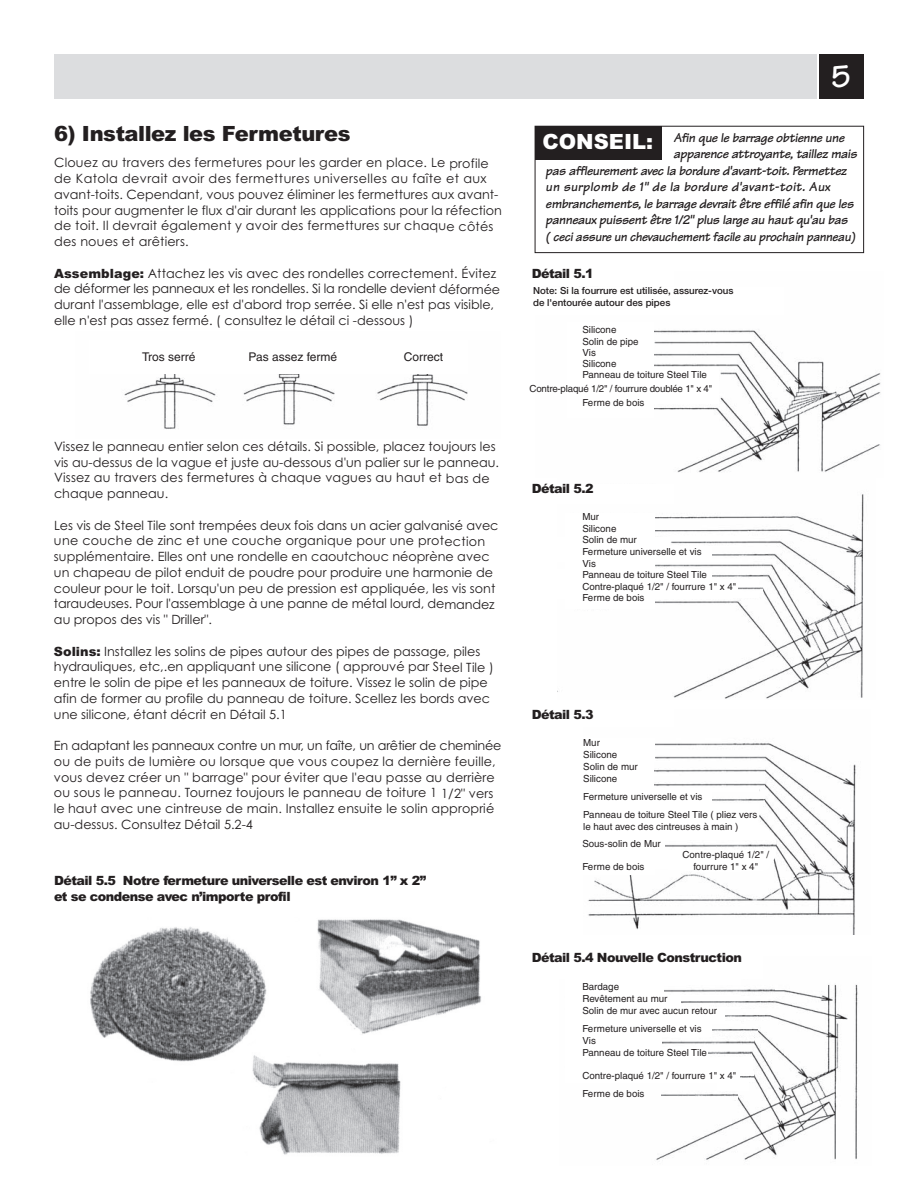
<style>
.page{position:relative;width:918px;height:1188px;background:#fff}
.page>*{position:absolute;margin:0;border:0;box-sizing:border-box;transform-origin:0 0}
.t1{font:700 33px "Tekton";color:#fff}
.t2{font:900 21px "Arial";letter-spacing:-.02em;color:#231f20}
.t3{font:900 21px "Arial";color:#fff}
.t4{font:700 13.5px "Tekton";letter-spacing:-.02em;color:#231f20}
.t5{font:12.75px/15.8px "Century Gothic";color:#231f20}
.t6{font:900 12.75px/15.8px "Arial";letter-spacing:-.04em;color:#231f20}
.t7{font:12px "Helvetica";color:#231f20}
.t8{font:9.75px/11.6px "Helvetica";color:#231f20}
.t9{font:500 9.75px/12px "Helvetica Neue";color:#231f20}
.t10{font:9.75px/13.8px "Helvetica";letter-spacing:-.02em;color:#231f20}
.s1{font-family:"Arial";font-weight:900}
</style>
<div class="page">
<img style="left:90px;top:919px;width:391px;height:236px">
<img style="left:654px;top:330px;width:227px;height:143px">
<img style="left:557px;top:494px;width:307px;height:205px">
<img style="left:588px;top:743px;width:268px;height:191px">
<img style="left:656px;top:984px;width:202px;height:176px">
<img style="left:124px;top:374px;width:344px;height:55px">
<div style="left:54px;top:54px;width:762px;height:45px;background:#dcdddf"></div>
<div style="left:819px;top:54px;width:45px;height:45px;background:#231f20"></div>
<div style="left:535px;top:126px;width:329px;height:127px;border:1px solid #231f20"></div>
<div style="left:535px;top:126px;width:126px;height:34px;background:#231f20"></div>
<div style="left:532px;top:484px;width:142px;height:20px;background:#fff"></div>
<div style="left:598px;top:368px;width:121px;height:36px;background:#fff"></div>
<div style="left:565px;top:514px;width:89px;height:95px;background:#fff"></div>
<div style="left:546px;top:546px;width:196px;height:16px;background:#fff"></div>
<div style="left:546px;top:580px;width:213px;height:17px;background:#fff"></div>
<div style="left:546px;top:537px;width:124px;height:16px;background:#fff"></div>
<div style="left:546px;top:569px;width:187px;height:29px;background:#fff"></div>
<div style="left:566px;top:738px;width:89px;height:136px;background:#fff"></div>
<div style="left:566px;top:978px;width:175px;height:105px;background:#fff"></div>
<div style="left:547px;top:771px;width:132px;height:15px;background:#fff"></div>
<div style="left:547px;top:761px;width:131px;height:16px;background:#fff"></div>
<div style="left:547px;top:786px;width:212px;height:30px;background:#fff"></div>
<svg style="left:655px;top:811px;width:121px;height:62px"></svg>
<img style="left:712px;top:792px;width:53px;height:12px">
<img style="left:712px;top:568px;width:50px;height:12px">
<img style="left:738px;top:586px;width:25px;height:7px">
<img style="left:712px;top:547px;width:55px;height:12px">
<img style="left:665px;top:840px;width:111px;height:9px">
<img style="left:664px;top:986px;width:111px;height:9px">
<img style="left:681px;top:996px;width:92px;height:10px">
<img style="left:725px;top:1010px;width:44px;height:10px">
<img style="left:713px;top:1025px;width:44px;height:13px">
<img style="left:662px;top:1037px;width:92px;height:10px">
<svg style="left:741px;top:1071px;width:13px;height:11px"></svg>
<img style="left:662px;top:1086px;width:76px;height:14px">
<img style="left:708px;top:1046px;width:44px;height:11px">
<img style="left:654px;top:762px;width:111px;height:12px">
<img style="left:654px;top:776px;width:111px;height:11px">
<div style="left:718px;top:1081px;width:31px;height:9px;background:#fff"></div>
<div style="left:718px;top:1057px;width:35px;height:15px;background:#fff"></div>
<h2 class="t2" style="left:54px;top:126px;width:298px">6) Installez les Fermetures</h2>
<p class="t5" style="left:54px;top:156px;width:449px">Clouez au travers des fermetures pour les garder en place. Le profile de Katola devrait avoir des fermettures universelles au faîte et aux avant-toits. Cependant, vous pouvez éliminer les fermettures aux avant&shy;toits pour augmenter le flux d'air durant les applications pour la réfection de toit. Il devrait également y avoir des fermettures sur chaque côtés des noues et arêtiers.</p>
<p class="t5" style="left:54px;top:266px;width:448px"><span class="s1">Assemblage:</span> Attachez les vis avec des rondelles correctement. Évitez de déformer les panneaux et les rondelles. Si la rondelle devient déformée durant l'assemblage, elle est d'abord trop serrée. Si elle n'est pas visible, elle n'est pas assez fermé. ( consultez le détail ci -dessous )</p>
<p class="t7" style="left:142px;top:353px;width:55px">Tros serré</p>
<p class="t7" style="left:249px;top:353px;width:90px">Pas assez fermé</p>
<p class="t7" style="left:404px;top:353px;width:41px">Correct</p>
<p class="t5" style="left:54px;top:440px;width:447px">Vissez le panneau entier selon ces détails. Si possible, placez toujours les vis au-dessus de la vague et juste au-dessous d'un palier sur le panneau.<br>Vissez au travers des fermetures à chaque vagues au haut et bas de chaque panneau.</p>
<p class="t5" style="left:54px;top:518px;width:446px">Les vis de Steel Tile sont trempées deux fois dans un acier galvanisé avec une couche de zinc et une couche organique pour une protection supplémentaire. Elles ont une rondelle en caoutchouc néoprène avec un chapeau de pilot enduit de poudre pour produire une harmonie de couleur pour le toit. Lorsqu'un peu de pression est appliquée, les vis sont taraudeuses. Pour l'assemblage à une panne de métal lourd, demandez au propos des vis " Driller".</p>
<p class="t5" style="left:54px;top:644px;width:441px"><span class="s1">Solins:</span> Installez les solins de pipes autour des pipes de passage, piles hydrauliques, etc,.en appliquant une silicone ( approuvé par Steel Tile ) entre le solin de pipe et les panneaux de toiture. Vissez le solin de pipe afin de former au profile du panneau de toiture. Scellez les bords avec une silicone, étant décrit en Détail 5.1</p>
<p class="t5" style="left:54px;top:739px;width:449px">En adaptant les panneaux contre un mur, un faîte, un arêtier de cheminée ou de puits de lumière ou lorsque que vous coupez la dernière feuille, vous devez créer un " barrage" pour éviter que l'eau passe au derrière ou sous le panneau. Tournez toujours le panneau de toiture 1 1/2" vers le haut avec une cintreuse de main. Installez ensuite le solin approprié au-dessus. Consultez Détail 5.2-4</p>
<p class="t6" style="left:54px;top:874px;width:374px">Détail 5.5 Notre fermeture universelle est environ 1” x 2” et se condense avec n’importe profil</p>
<h1 class="t1" style="left:832px;top:65px;width:20px">5</h1>
<p class="t4" style="left:673px;top:133px;width:174px">Afin que le barrage obtienne une</p>
<p class="t4" style="left:673px;top:149px;width:187px">apparence attroyante, taillez mais</p>
<p class="t4" style="left:546px;top:166px;width:304px">pas affleurement avec la bordure d'avant-toit. Permettez</p>
<p class="t4" style="left:546px;top:182px;width:288px">un surplomb de 1" de la bordure d'avant-toit. Aux</p>
<p class="t4" style="left:546px;top:199px;width:311px">embranchements, le barrage devrait être effilé afin que les</p>
<p class="t4" style="left:546px;top:215px;width:305px">panneaux puissent être 1/2" plus large au haut qu'au bas</p>
<p class="t4" style="left:546px;top:232px;width:313px">( ceci assure un chevauchement facile au prochain panneau)</p>
<h2 class="t3" style="left:542px;top:134px;width:112px">CONSEIL:</h2>
<p class="t6" style="left:532px;top:267px;width:64px">Détail 5.1</p>
<p class="t9" style="left:533px;top:286px;width:202px">Note: Si la fourrure est utilisée, assurez-vous de l'entourée autour des pipes</p>
<p class="t8" style="left:582px;top:325px;width:126px">Silicone<br>Solin de pipe<br>Vis<br>Silicone<br>Panneau de toiture Steel Tile</p>
<p class="t10" style="left:582px;top:383px;width:131px;text-indent:-53px">Contre-plaqué 1/2" / fourrure doublée 1" x 4"<br>Ferme de bois</p>
<p class="t6" style="left:532px;top:482px;width:64px">Détail 5.2</p>
<p class="t8" style="left:582px;top:512px;width:156px">Mur<br>Silicone<br>Solin de mur<br>Fermeture universelle et vis<br>Vis<br>Panneau de toiture Steel Tile<br>Contre-plaqué 1/2" / fourrure 1" x 4"<br>Ferme de bois</p>
<p class="t6" style="left:532px;top:708px;width:64px">Détail 5.3</p>
<p class="t8" style="left:583px;top:737px;width:56px;line-height:12px">Mur<br>Silicone<br>Solin de mur<br>Silicone</p>
<p class="t8" style="left:583px;top:788px;width:176px;line-height:18px">Fermeture universelle et vis<br>Panneau de toiture Steel Tile ( pliez vers</p>
<p class="t8" style="left:583px;top:822px;width:157px">le haut avec des cintreuses à main )</p>
<p class="t8" style="left:582px;top:839px;width:80px">Sous-solin de Mur</p>
<p class="t8" style="left:582px;top:862px;width:64px">Ferme de bois</p>
<p class="t8" style="left:682px;top:850px;width:88px;text-align:center">Contre-plaqué 1/2" / fourrure 1" x 4"</p>
<p class="t6" style="left:532px;top:951px;width:212px">Détail 5.4 Nouvelle Construction</p>
<p class="t8" style="left:582px;top:982px;width:136px;line-height:12px">Bardage<br>Revêtement au mur<br>Solin de mur avec aucun retour</p>
<p class="t8" style="left:582px;top:1024px;width:126px;line-height:12px">Fermeture universelle et vis<br>Vis<br>Panneau de toiture Steel Tile</p>
<p class="t8" style="left:582px;top:1071px;width:156px">Contre-plaqué 1/2" / fourrure 1" x 4"</p>
<p class="t8" style="left:582px;top:1089px;width:64px">Ferme de bois</p>
</div>
